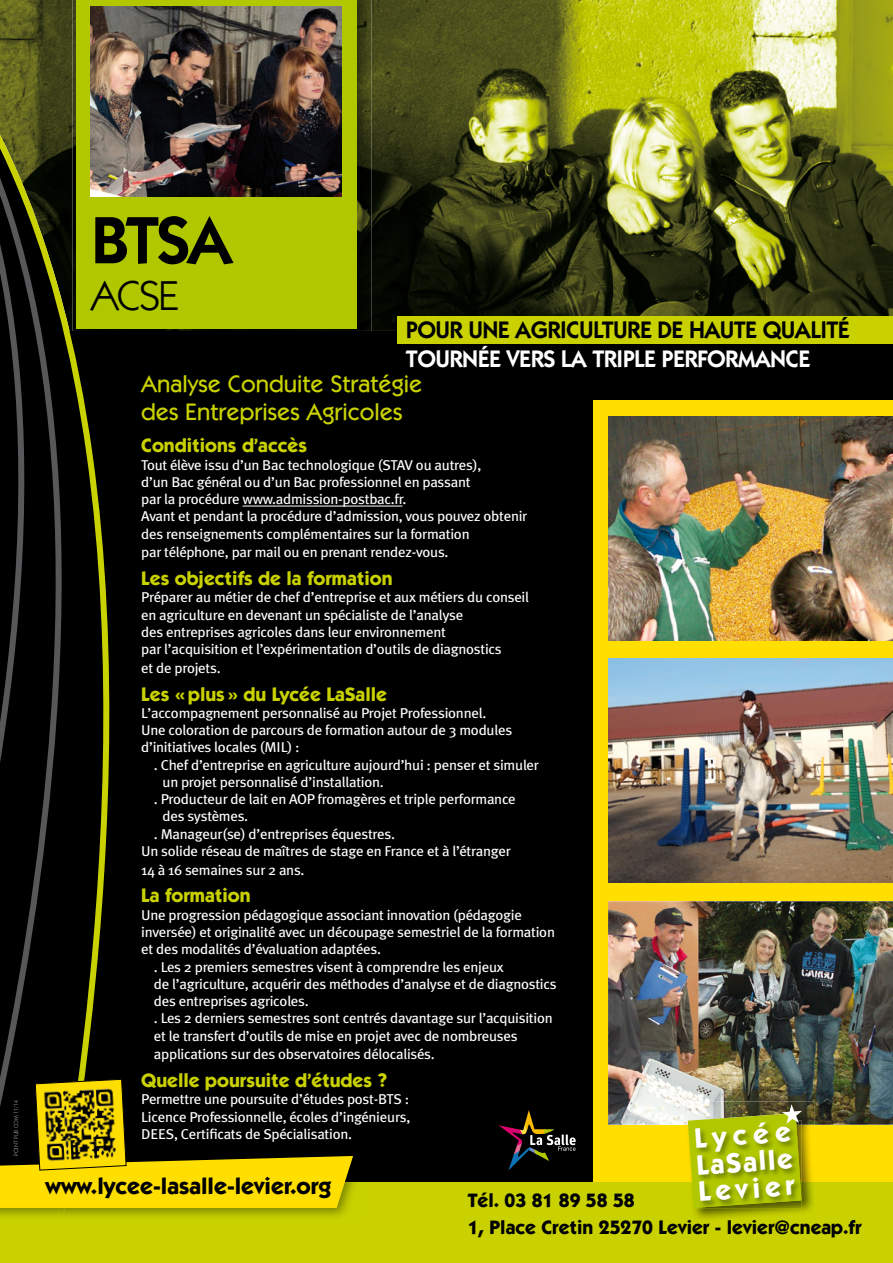
<style>
.page{position:relative;width:893px;height:1263px;background:#fff}
.page>*{position:absolute;margin:0;border:0;box-sizing:border-box;transform-origin:0 0}
.t1{font:600 67.2px "Itc Kabel";color:#000}
.t2{font:42px "Itc Kabel";color:#000}
.t3{font:700 28.05px/26.7px "Itc Kabel";color:#fff;text-align:justify}
.t4{font:500 24px/28.8px "Itc Kabel";color:#c9d200}
.t5{font:600 24px "Itc Kabel";letter-spacing:-.025em;color:#000}
.t6{font:600 24px "Itc Kabel";letter-spacing:-.025em;color:#fff}
.t7{font:700 23.4px "Itc Kabel";color:#000}
.t8{font:700 19.5px "Itc Kabel";color:#c9d200}
.t9{font:700 19.5px/27.6px "Itc Kabel";color:#000}
.t10{font:14.25px/17.2px "Meta Plus";letter-spacing:-.02em;color:#fff;scale:1.05 1}
.t11{font:6px "Itc Kabel";color:#9c9e9f}
</style>
<div class="page">
<div style="left:0;top:0;width:893px;height:1194px;background:#000"></div>
<img style="left:371px;top:0;width:522px;height:148px">
<svg style="left:371px;top:148px;width:522px;height:196px"></svg>
<div style="left:0;top:1182px;width:893px;height:81px;background:#c9d200"></div>
<div style="left:398px;top:316px;width:495px;height:27px;background:#c9d200"></div>
<div style="left:593px;top:400px;width:300px;height:782px;background:#ffdf00"></div>
<hr style="left:243px;top:506px;width:159px;height:1px;background:#fff">
<svg style="left:0;top:0;width:110px;height:1078px"></svg>
<img style="left:57px;top:1208px;width:17px;height:12px">
<svg style="left:0;top:1078px;width:353px;height:130px"></svg>
<img style="left:608px;top:901px;width:285px;height:224px">
<img style="left:608px;top:659px;width:285px;height:223px">
<img style="left:608px;top:417px;width:285px;height:223px">
<img style="left:685px;top:1101px;width:130px;height:119px">
<svg style="left:688px;top:1104px;width:114px;height:104px;background:#9dae11"></svg>
<img style="left:72px;top:0;width:299px;height:343px">
<div style="left:77px;top:0;width:280px;height:329px;background:#b1c800"></div>
<img style="left:91px;top:6px;width:251px;height:190px">
<svg style="left:499px;top:1110px;width:77px;height:60px"></svg>
<p class="t11" style="left:13px;top:1156px;width:57px;rotate:-90deg">POINT PUB COM 11/14</p>
<h1 class="t1" style="left:91px;top:201px;width:143px">BTSA</h1>
<h2 class="t2" style="left:91px;top:271px;width:90px">ACSE</h2>
<h3 class="t5" style="left:406px;top:316px;width:445px">POUR UNE AGRICULTURE DE HAUTE QUALITÉ</h3>
<h3 class="t6" style="left:406px;top:345px;width:406px">TOURNÉE VERS LA TRIPLE PERFORMANCE</h3>
<h3 class="t4" style="left:141px;top:369px;width:283px">Analyse Conduite Stratégie des Entreprises Agricoles</h3>
<h3 class="t8" style="left:141px;top:434px;width:167px">Conditions d’accès</h3>
<p class="t10" style="left:141px;top:456px;width:369px">Tout élève issu d’un Bac technologique (STAV ou autres),<br>d’un Bac général ou d’un Bac professionnel en passant<br>par la procédure www.admission-postbac.fr.<br>Avant et pendant la procédure d’admission, vous pouvez obtenir des renseignements complémentaires sur la formation</p>
<p class="t10" style="left:141px;top:544px;width:294px">par téléphone, par mail ou en prenant rendez-vous.</p>
<h3 class="t8" style="left:141px;top:566px;width:253px">Les objectifs de la formation</h3>
<p class="t10" style="left:141px;top:589px;width:371px">Préparer au métier de chef d’entreprise et aux métiers du conseil en agriculture en devenant un spécialiste de l’analyse<br>des entreprises agricoles dans leur environnement<br>par l’acquisition et l’expérimentation d’outils de diagnostics</p>
<p class="t10" style="left:141px;top:659px;width:77px">et de projets.</p>
<h3 class="t8" style="left:141px;top:682px;width:247px">Les « plus » du Lycée LaSalle</h3>
<p class="t10" style="left:141px;top:704px;width:355px">L’accompagnement personnalisé au Projet Professionnel.<br>Une coloration de parcours de formation autour de 3 modules d’initiatives locales (MIL) :</p>
<p class="t10" style="left:154px;top:756px;width:368px">. Chef d’entreprise en agriculture aujourd’hui : penser et simuler</p>
<p class="t10" style="left:162px;top:773px;width:212px">un projet personnalisé d’installation.</p>
<p class="t10" style="left:154px;top:790px;width:346px">. Producteur de lait en AOP fromagères et triple performance</p>
<p class="t10" style="left:162px;top:808px;width:83px">des systèmes.</p>
<p class="t10" style="left:154px;top:825px;width:231px">. Manageur(se) d’entreprises équestres.</p>
<p class="t10" style="left:141px;top:842px;width:353px">Un solide réseau de maîtres de stage en France et à l’étranger</p>
<p class="t10" style="left:141px;top:861px;width:157px">14 à 16 semaines sur 2 ans.</p>
<h3 class="t8" style="left:141px;top:884px;width:111px">La formation</h3>
<p class="t10" style="left:141px;top:906px;width:364px">Une progression pédagogique associant innovation (pédagogie</p>
<p class="t10" style="left:141px;top:923px;width:396px">inversée) et originalité avec un découpage semestriel de la formation</p>
<p class="t10" style="left:141px;top:940px;width:230px">et des modalités d’évaluation adaptées.</p>
<p class="t10" style="left:154px;top:958px;width:335px">. Les 2 premiers semestres visent à comprendre les enjeux</p>
<p class="t10" style="left:154px;top:975px;width:385px">de l’agriculture, acquérir des méthodes d’analyse et de diagnostics</p>
<p class="t10" style="left:154px;top:992px;width:149px">des entreprises agricoles.</p>
<p class="t10" style="left:154px;top:1009px;width:381px">. Les 2 derniers semestres sont centrés davantage sur l’acquisition</p>
<p class="t10" style="left:154px;top:1027px;width:348px">et le transfert d’outils de mise en projet avec de nombreuses</p>
<p class="t10" style="left:154px;top:1046px;width:269px">applications sur des observatoires délocalisés.</p>
<h3 class="t8" style="left:141px;top:1068px;width:247px">Quelle poursuite d’études ?</h3>
<p class="t10" style="left:141px;top:1090px;width:258px;text-align:justify">Permettre une poursuite d’études post-BTS :<br>Licence Professionnelle, écoles d’ingénieurs, DEES, Certificats de Spécialisation.</p>
<h3 class="t7" style="left:46px;top:1172px;width:288px">www.lycee-lasalle-levier.org</h3>
<h3 class="t3" style="left:694px;top:1125px;width:98px;rotate:-4deg">Lycée LaSalle Levier</h3>
<h3 class="t9" style="left:468px;top:1186px;width:395px">Tél. 03 81 89 58 58<br>1, Place Cretin 25270 Levier - levier@cneap.fr</h3>
</div>
